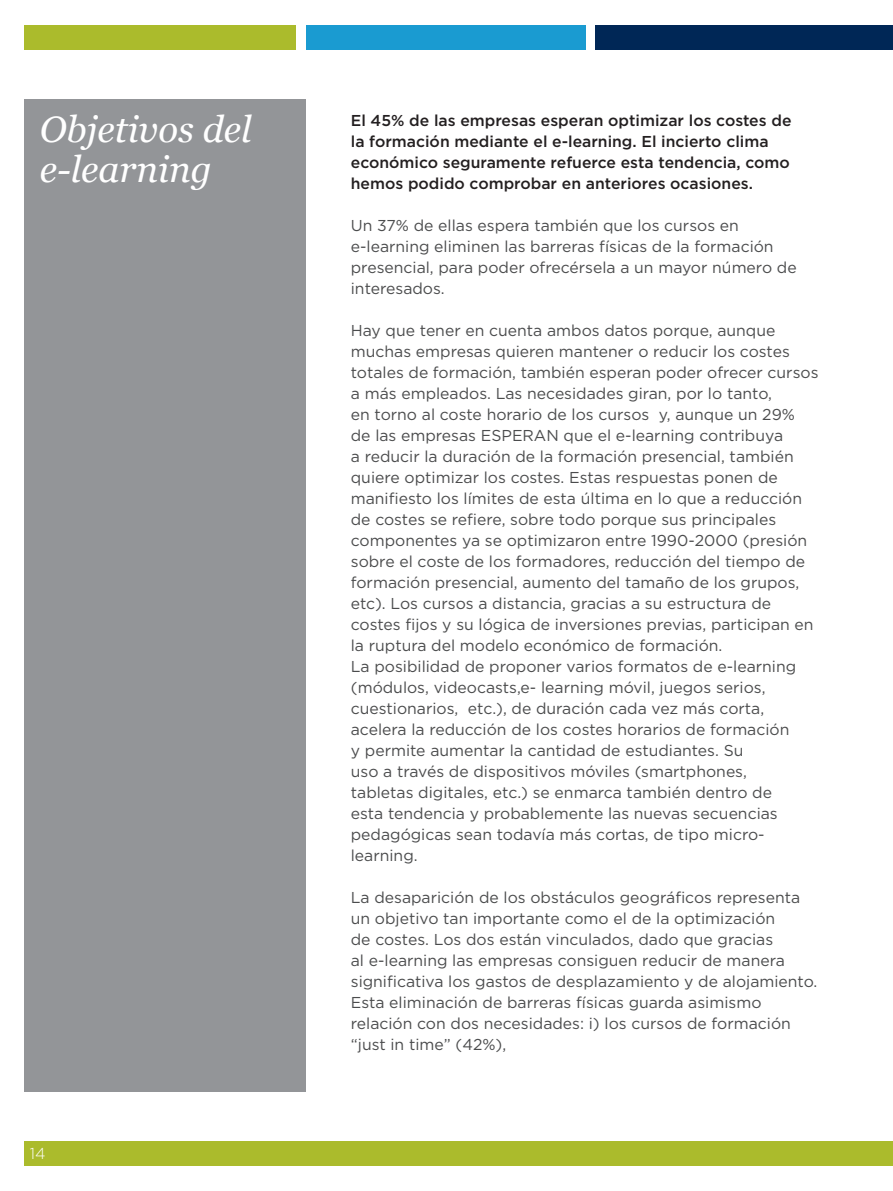
<style>
.page{position:relative;width:893px;height:1191px;background:#fff}
.page>*{position:absolute;margin:0;border:0;box-sizing:border-box;transform-origin:0 0}
.t1{font:italic 36.75px/40.2px "Georgia";color:#fff}
.t2{font:15.75px/21px "Gotham";color:#4b4c4d}
.t3{font:500 15.75px/21px "Gotham";color:#231f20}
.t4{font:300 15.75px "Gotham";color:#fff}
</style>
<div class="page">
<div style="left:25px;top:25px;width:271px;height:25px;background:#abbb2c"></div>
<div style="left:306px;top:25px;width:280px;height:25px;background:#1a9bd1"></div>
<div style="left:25px;top:1141px;width:868px;height:25px;background:#abbb2c"></div>
<div style="left:595px;top:25px;width:298px;height:25px;background:#002756"></div>
<div style="left:25px;top:99px;width:281px;height:992px;background:#939598"></div>
<h1 class="t1" style="left:40px;top:109px;width:214px">Objetivos del e-learning</h1>
<p class="t4" style="left:30px;top:1143px;width:17px">41 5</p>
<p class="t3" style="left:351px;top:110px;width:442px">El 45% de las empresas esperan optimizar los costes de la formación mediante el e-learning. El incierto clima económico seguramente refuerce esta tendencia, como hemos podido comprobar en anteriores ocasiones.</p>
<p class="t2" style="left:351px;top:215px;width:447px">Un 37% de ellas espera también que los cursos en e-learning eliminen las barreras físicas de la formación presencial, para poder ofrecérsela a un mayor número de interesados.</p>
<p class="t2" style="left:351px;top:320px;width:469px">Hay que tener en cuenta ambos datos porque, aunque muchas empresas quieren mantener o reducir los costes totales de formación, también esperan poder ofrecer cursos a más empleados. Las necesidades giran, por lo tanto,<br>en torno al coste horario de los cursos y, aunque un 29% de las empresas ESPERAN que el e-learning contribuya<br>a reducir la duración de la formación presencial, también quiere optimizar los costes. Estas respuestas ponen de manifiesto los límites de esta última en lo que a reducción de costes se refiere, sobre todo porque sus principales componentes ya se optimizaron entre 1990-2000 (presión sobre el coste de los formadores, reducción del tiempo de formación presencial, aumento del tamaño de los grupos, etc). Los cursos a distancia, gracias a su estructura de costes fijos y su lógica de inversiones previas, participan en la ruptura del modelo económico de formación.<br>La posibilidad de proponer varios formatos de e-learning (módulos, videocasts,e- learning móvil, juegos serios, cuestionarios, etc.), de duración cada vez más corta, acelera la reducción de los costes horarios de formación<br>y permite aumentar la cantidad de estudiantes. Su<br>uso a través de dispositivos móviles (smartphones,<br>tabletas digitales, etc.) se enmarca también dentro de<br>esta tendencia y probablemente las nuevas secuencias pedagógicas sean todavía más cortas, de tipo micro&shy;learning.</p>
<p class="t2" style="left:351px;top:886px;width:468px">La desaparición de los obstáculos geográficos representa un objetivo tan importante como el de la optimización<br>de costes. Los dos están vinculados, dado que gracias<br>al e-learning las empresas consiguen reducir de manera significativa los gastos de desplazamiento y de alojamiento.<br>Esta eliminación de barreras físicas guarda asimismo relación con dos necesidades: i) los cursos de formación “just in time” (42%),</p>
</div>
